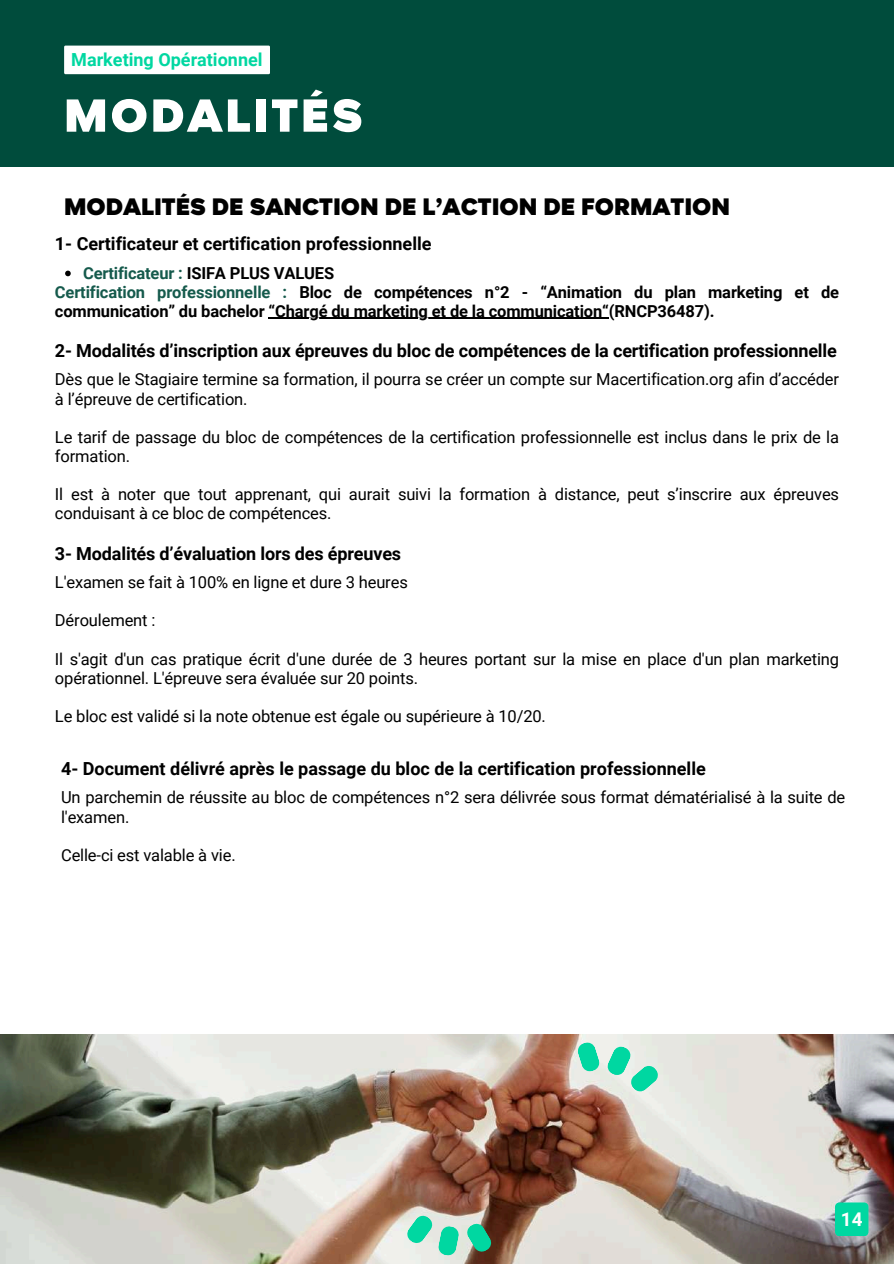
<style>
.page{position:relative;width:894px;height:1264px;background:#fff}
.page>*{position:absolute;margin:0;border:0;box-sizing:border-box;transform-origin:0 0}
.t1{font:900 52.5px "Magenos";letter-spacing:.055em;color:#fff}
.t2{font:900 27px "Magenos";color:#000}
.t3{font:700 18.9px "Roboto";color:#fff}
.t4{font:700 18px "Roboto";letter-spacing:-.01em;color:#000}
.t5{font:700 18px "Roboto";color:#00d7a1}
.t6{font:16.5px/19.2px "Roboto";letter-spacing:-.01em;color:#000}
.t7{font:700 16.5px/19.2px "Roboto";letter-spacing:-.01em;color:#000}
.s1{color:#155a4c}
</style>
<div class="page">
<div style="left:0;top:0;width:893px;height:167px;background:#004c3c"></div>
<div style="left:64px;top:46px;width:206px;height:28px;background:#fff"></div>
<svg style="left:65px;top:271px;width:6px;height:5px"></svg>
<hr style="left:268px;top:318px;width:340px;height:1px;background:#000">
<img style="left:0;top:1034px;width:893px;height:229px">
<svg style="left:438px;top:1225px;width:21px;height:30px"></svg>
<svg style="left:607px;top:1046px;width:50px;height:45px;background:#8de3ca"></svg>
<svg style="left:407px;top:1215px;width:25px;height:28px"></svg>
<svg style="left:577px;top:1042px;width:22px;height:29px"></svg>
<svg style="left:467px;top:1223px;width:24px;height:28px"></svg>
<div style="left:834px;top:1202px;width:34px;height:34px;background:#00d7a1;border-radius:4px"></div>
<p class="t5" style="left:71px;top:49px;width:193px">Marketing Opérationnel</p>
<h1 class="t1" style="left:64px;top:88px;width:300px">MODALITÉS</h1>
<h2 class="t2" style="left:64px;top:192px;width:667px">MODALITÉS DE SANCTION DE L’ACTION DE FORMATION</h2>
<p class="t4" style="left:55px;top:234px;width:378px">1- Certificateur et certification professionnelle</p>
<p class="t7" style="left:55px;top:263px;width:785px;text-indent:28px"><span class="s1">Certificateur :</span> ISIFA PLUS VALUES<br><span class="s1">Certification professionnelle :</span> Bloc de compétences n°2 - “Animation du plan marketing et de communication” du bachelor “Chargé du marketing et de la communication“(RNCP36487).</p>
<p class="t4" style="left:55px;top:340px;width:783px">2- Modalités d’inscription aux épreuves du bloc de compétences de la certification professionnelle</p>
<p class="t6" style="left:55px;top:370px;width:785px">Dès que le Stagiaire termine sa formation, il pourra se créer un compte sur Macertification.org afin d’accéder à l’épreuve de certification.</p>
<p class="t6" style="left:55px;top:427px;width:785px">Le tarif de passage du bloc de compétences de la certification professionnelle est inclus dans le prix de la formation.</p>
<p class="t6" style="left:55px;top:485px;width:785px">Il est à noter que tout apprenant, qui aurait suivi la formation à distance, peut s’inscrire aux épreuves conduisant à ce bloc de compétences.</p>
<p class="t4" style="left:55px;top:543px;width:347px">3- Modalités d’évaluation lors des épreuves</p>
<p class="t6" style="left:55px;top:573px;width:354px">L'examen se fait à 100% en ligne et dure 3 heures</p>
<p class="t6" style="left:55px;top:611px;width:102px">Déroulement :</p>
<p class="t6" style="left:55px;top:649px;width:785px">Il s'agit d'un cas pratique écrit d'une durée de 3 heures portant sur la mise en place d'un plan marketing opérationnel. L'épreuve sera évaluée sur 20 points.</p>
<p class="t6" style="left:55px;top:707px;width:492px">Le bloc est validé si la note obtenue est égale ou supérieure à 10/20.</p>
<p class="t4" style="left:61px;top:758px;width:646px">4- Document délivré après le passage du bloc de la certification professionnelle</p>
<p class="t6" style="left:61px;top:788px;width:785px">Un parchemin de réussite au bloc de compétences n°2 sera délivrée sous format dématérialisé à la suite de l'examen.</p>
<p class="t6" style="left:61px;top:845px;width:176px">Celle-ci est valable à vie.</p>
<p class="t3" style="left:840px;top:1207px;width:23px">14</p>
</div>
